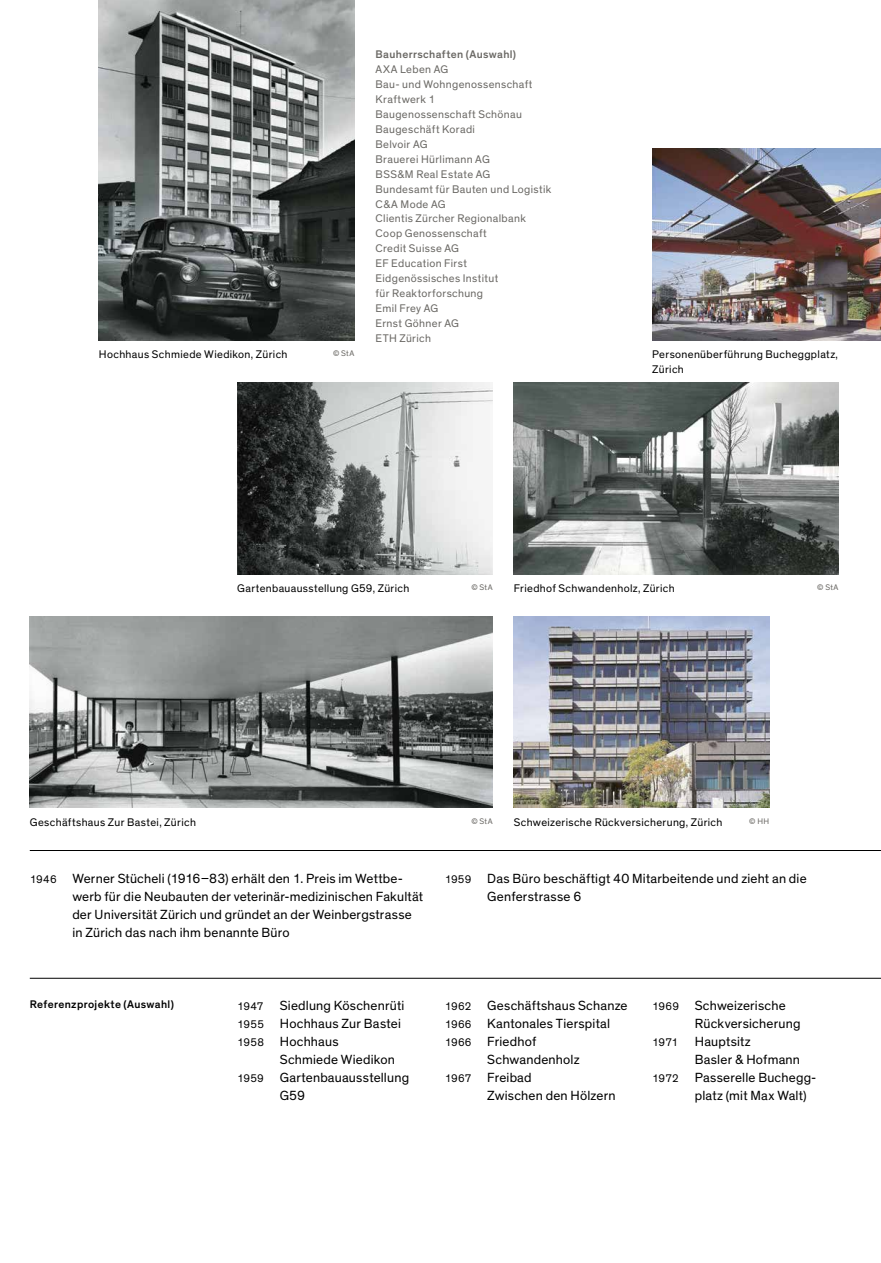
<style>
.page{position:relative;width:881px;height:1263px;background:#fff}
.page>*{position:absolute;margin:0;border:0;box-sizing:border-box;transform-origin:0 0}
.t1{font:13.5px/18px "Theinhardt Stuecheli";letter-spacing:.015em;color:#000}
.t2{font:11.25px/15px "Theinhardt Stuecheli";letter-spacing:.03em;color:#6a6864}
.t3{font:11.25px/15px "Theinhardt Stuecheli";letter-spacing:.03em;color:#000}
.t4{font:700 11.25px "Theinhardt Stuecheli";letter-spacing:.03em;color:#000}
.t5{font:700 11.25px "Theinhardt Stuecheli";letter-spacing:.03em;color:#6a6864}
.t6{font:8.25px "Theinhardt Stuecheli";letter-spacing:.035em;color:#6a6864}
.s1{font-size:11.25px}
</style>
<div class="page">
<img style="left:30px;top:617px;width:462px;height:191px">
<img style="left:99px;top:0;width:255px;height:340px">
<img style="left:513px;top:383px;width:325px;height:191px">
<img style="left:237px;top:383px;width:255px;height:191px">
<img style="left:513px;top:617px;width:256px;height:191px">
<img style="left:652px;top:149px;width:228px;height:191px">
<hr style="left:30px;top:978px;width:850px;height:1px;background:#000">
<hr style="left:30px;top:850px;width:850px;height:1px;background:#000">
<p class="t3" style="left:99px;top:347px;width:190px">Hochhaus Schmiede Wiedikon, Zürich</p>
<p class="t6" style="left:333px;top:349px;width:23px">© StA</p>
<p class="t5" style="left:375px;top:47px;width:142px">Bauherrschaften (Auswahl)</p>
<p class="t2" style="left:375px;top:62px;width:177px">AXA Leben AG<br>Bau- und Wohngenossenschaft<br>Kraftwerk 1<br>Baugenossenschaft Schönau<br>Baugeschäft Koradi<br>Belvoir AG<br>Brauerei Hürlimann AG<br>BSS&amp;M Real Estate AG<br>Bundesamt für Bauten und Logistik<br>C&amp;A Mode AG<br>Clientis Zürcher Regionalbank<br>Coop Genossenschaft<br>Credit Suisse AG<br>EF Education First<br>Eidgenössisches Institut<br>für Reaktorforschung<br>Emil Frey AG<br>Ernst Göhner AG<br>ETH Zürich</p>
<p class="t3" style="left:652px;top:347px;width:187px">Personenüberführung Bucheggplatz,<br>Zürich</p>
<p class="t3" style="left:237px;top:581px;width:173px">Gartenbauausstellung G59, Zürich</p>
<p class="t3" style="left:513px;top:581px;width:162px">Friedhof Schwandenholz, Zürich</p>
<p class="t6" style="left:816px;top:583px;width:23px">© StA</p>
<p class="t6" style="left:471px;top:583px;width:23px">© StA</p>
<p class="t3" style="left:30px;top:814px;width:167px">Geschäftshaus Zur Bastei, Zürich</p>
<p class="t3" style="left:513px;top:814px;width:210px">Schweizerische Rückversicherung, Zürich</p>
<p class="t6" style="left:471px;top:816px;width:23px">© StA</p>
<p class="t6" style="left:749px;top:816px;width:21px">© HH</p>
<p class="t1" style="left:72px;top:869px;width:352px;text-indent:-43px"><span class="s1">1946</span> Werner Stücheli (1916–83) erhält den 1. Preis im Wettbe&shy;werb für die Neubauten der veterinär-medizinischen Fakultät der Universität Zürich und gründet an der Weinbergstrasse in Zürich das nach ihm benannte Büro</p>
<p class="t1" style="left:487px;top:869px;width:321px;text-indent:-43px"><span class="s1">1959</span> Das Büro beschäftigt 40 Mitarbeitende und zieht an die<br>Genferstrasse 6</p>
<p class="t4" style="left:30px;top:998px;width:145px">Referenzprojekte (Auswahl)</p>
<p class="t1" style="left:237px;top:997px;width:169px"><span class="s1">1947</span> Siedlung Köschenrüti<br><span class="s1">1955</span> Hochhaus Zur Bastei<br><span class="s1">1958</span> Hochhaus</p>
<p class="t1" style="left:280px;top:1051px;width:116px">Schmiede Wiedikon</p>
<p class="t1" style="left:237px;top:1069px;width:173px"><span class="s1">1959</span> Gartenbauausstellung</p>
<p class="t1" style="left:280px;top:1087px;width:27px">G59</p>
<p class="t1" style="left:444px;top:997px;width:184px"><span class="s1">1962</span> Geschäftshaus Schanze</p>
<p class="t1" style="left:444px;top:1015px;width:167px"><span class="s1">1966</span> Kantonales Tierspital</p>
<p class="t1" style="left:444px;top:1033px;width:93px"><span class="s1">1966</span> Friedhof</p>
<p class="t1" style="left:487px;top:1051px;width:94px">Schwandenholz</p>
<p class="t1" style="left:444px;top:1069px;width:88px"><span class="s1">1967</span> Freibad</p>
<p class="t1" style="left:487px;top:1087px;width:130px">Zwischen den Hölzern</p>
<p class="t1" style="left:652px;top:997px;width:135px"><span class="s1">1969</span> Schweizerische</p>
<p class="t1" style="left:694px;top:1015px;width:107px">Rückversicherung</p>
<p class="t1" style="left:652px;top:1033px;width:100px"><span class="s1">1971</span> Hauptsitz</p>
<p class="t1" style="left:694px;top:1051px;width:107px">Basler &amp; Hofmann</p>
<p class="t1" style="left:652px;top:1069px;width:166px"><span class="s1">1972</span> Passerelle Buchegg-</p>
<p class="t1" style="left:694px;top:1087px;width:113px">platz (mit Max Walt)</p>
</div>
